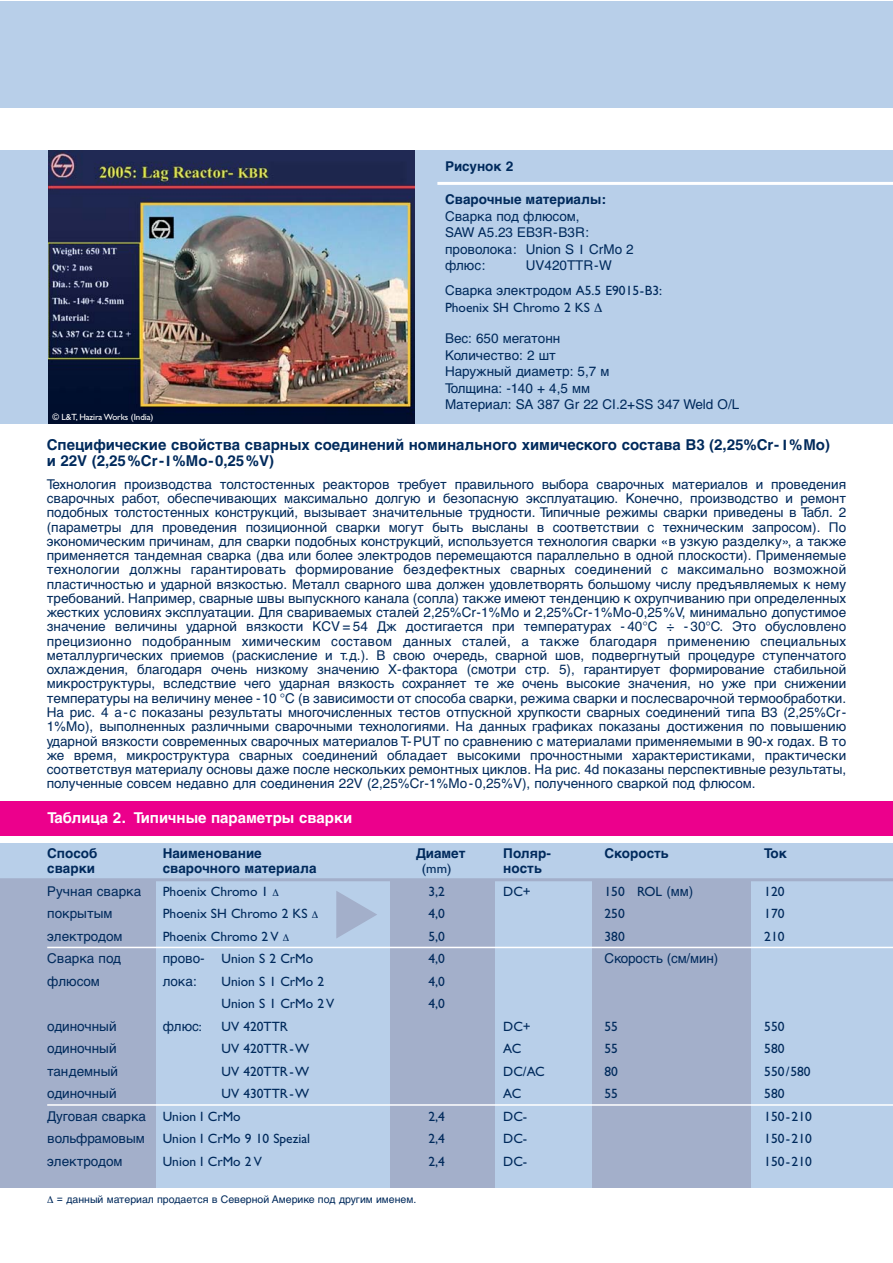
<style>
.page{position:relative;width:893px;height:1263px;background:#fff}
.page>*{position:absolute;margin:0;border:0;box-sizing:border-box;transform-origin:0 0}
.t1{font:700 15px/16.5px "Helvetica Cyr";color:#002a5c}
.t2{font:700 15px "Helvetica Cyr";color:#fff}
.t3{font:13.5px/14.2px "Helvetica Cyr Upright";color:#002a5c}
.t4{font:13.5px "Gill Sans";color:#002a5c}
.t5{font:700 13.5px "Helvetica Cyr";color:#002a5c}
.t6{font:10.5px "Helvetica Cyr Upright";color:#002a5c}
.t7{font:9px "Gill Sans";letter-spacing:-.01em;color:#fff}
.s1{font-family:"Gill Sans"}
.s2{font-family:"Helvetica Cyr Upright"}
</style>
<div class="page">
<div style="left:0;top:150px;width:893px;height:274px;background:#b8cfe9"></div>
<div style="left:0;top:1px;width:893px;height:107px;background:#b8cfe9"></div>
<div style="left:0;top:843px;width:893px;height:345px;background:#b8cfe9"></div>
<div style="left:592px;top:880px;width:158px;height:308px;background:#a3afca"></div>
<div style="left:390px;top:880px;width:104px;height:308px;background:#a3afca"></div>
<div style="left:0;top:880px;width:155px;height:308px;background:#a3afca"></div>
<img style="left:48px;top:150px;width:367px;height:274px">
<hr style="left:437px;top:182px;width:456px;height:3px;background:#fff">
<hr style="left:47px;top:947px;width:846px;height:1px;background:#fff">
<hr style="left:47px;top:1104px;width:846px;height:2px;background:#fff">
<div style="left:0;top:801px;width:893px;height:34px;background:#ec008c"></div>
<hr style="left:0;top:878px;width:893px;height:3px;background:#a3afca">
<p class="t5" style="left:445px;top:161px;width:70px">Рисунок 2</p>
<p class="t5" style="left:445px;top:194px;width:162px">Сварочные материалы:</p>
<p class="t3" style="left:445px;top:209px;width:190px;line-height:16.5px">Сварка под флюсом,<br>SAW A5.23 EB3R-B3R: проволока: Union S <span class="s1">1</span> CrMo 2 флюс:</p>
<p class="t3" style="left:445px;top:254px;width:219px;line-height:25px;text-indent:81px">UV420TTR-W<br>Сварка электродом <span class="s1">A5.5 E9015-B3:</span></p>
<p class="t4" style="left:445px;top:302px;width:146px">Phoenix SH Chromo 2 KS</p>
<p class="t3" style="left:445px;top:331px;width:296px;line-height:16.5px">Вес: 650 мегатонн<br>Количество: 2 шт<br>Наружный диаметр: 5,7 м<br>Толщина: -140 + 4,5 мм<br>Материал: SA 387 Gr 22 CI.2+SS 347 Weld O/L</p>
<p class="t7" style="left:52px;top:413px;width:102px">© L&amp;T, Hazira Works (India)</p>
<p class="t1" style="left:47px;top:437px;width:785px">Специфические свойства сварных соединений номинального химического состава B3 (2,25%Cr-<span class="s1">1</span>%Mo) и 22V (2,25%Cr-<span class="s1">1</span>%Mo-0,25%V)</p>
<p class="t3" style="left:47px;top:478px;width:801px;text-align:justify">Технология производства толстостенных реакторов требует правильного выбора сварочных материалов и проведения сварочных работ, обеспечивающих максимально долгую и безопасную эксплуатацию. Конечно, производство и ремонт подобных толстостенных конструкций, вызывает значительные трудности. Типичные режимы сварки приведены в Табл. 2 (параметры для проведения позиционной сварки могут быть высланы в соответствии с техническим запросом). По экономическим причинам, для сварки подобных конструкций, используется технология сварки «в узкую разделку», а также применяется тандемная сварка (два или более электродов перемещаются параллельно в одной плоскости). Применяемые технологии должны гарантировать формирование бездефектных сварных соединений с максимально возможной пластичностью и ударной вязкостью. Металл сварного шва должен удовлетворять большому числу предъявляемых к нему требований. Например, сварные швы выпускного канала (сопла) также имеют тенденцию к охрупчиванию при определенных жестких условиях эксплуатации. Для свариваемых сталей 2,25%Cr-1%Mo и 2,25%Cr-1%Mo-0,25%V, минимально допустимое значение величины ударной вязкости KCV = 54 Дж достигается при температурах - 40°C ÷ - 30°C. Это обусловлено прецизионно подобранным химическим составом данных сталей, а также благодаря применению специальных металлургических приемов (раскисление и т.д.). В свою очередь, сварной шов, подвергнутый процедуре ступенчатого охлаждения, благодаря очень низкому значению Х-фактора (смотри стр. 5), гарантирует формирование стабильной микроструктуры, вследствие чего ударная вязкость сохраняет те же очень высокие значения, но уже при снижении температуры на величину менее -10 °С (в зависимости от способа сварки, режима сварки и послесварочной термообработки.<br>На рис. 4 а-с показаны результаты многочисленных тестов отпускной хрупкости сварных соединений типа В3 (2,25%Cr-1%Mo), выполненных различными сварочными технологиями. На данных графиках показаны достижения по повышению ударной вязкости современных сварочных материалов T-PUT по сравнению с материалами применяемыми в 90-х годах. В то же время, микроструктура сварных соединений обладает высокими прочностными характеристиками, практически соответствуя материалу основы даже после нескольких ремонтных циклов. На рис. 4d показаны перспективные результаты, полученные совсем недавно для соединения 22V (2,25%Cr-1%Mo-0,25%V), полученного сваркой под флюсом.</p>
<p class="t2" style="left:47px;top:812px;width:306px">Таблица 2. Типичные параметры сварки</p>
<p class="t5" style="left:47px;top:848px;width:52px">Способ</p>
<p class="t5" style="left:163px;top:848px;width:101px">Наименование</p>
<p class="t5" style="left:416px;top:848px;width:51px">Диамет</p>
<p class="t5" style="left:503px;top:848px;width:49px">Поляр-</p>
<p class="t5" style="left:604px;top:848px;width:66px">Скорость</p>
<p class="t5" style="left:764px;top:848px;width:24px">Ток</p>
<p class="t5" style="left:47px;top:863px;width:49px">сварки</p>
<p class="t5" style="left:163px;top:863px;width:155px">сварочного материала</p>
<p class="t4" style="left:422px;top:864px;width:31px">(mm)</p>
<p class="t5" style="left:503px;top:863px;width:40px">ность</p>
<p class="t3" style="left:47px;top:885px;width:95px">Ручная сварка</p>
<p class="t4" style="left:163px;top:886px;width:107px">Phoenix Chromo 1</p>
<p class="t4" style="left:428px;top:886px;width:18px">3,2</p>
<p class="t4" style="left:503px;top:886px;width:29px">DC+</p>
<p class="t4" style="left:604px;top:886px;width:90px">150 ROL <span class="s2">(мм)</span></p>
<p class="t4" style="left:764px;top:886px;width:22px">120</p>
<p class="t3" style="left:47px;top:908px;width:67px">покрытым</p>
<p class="t4" style="left:163px;top:909px;width:146px">Phoenix SH Chromo 2 KS</p>
<p class="t4" style="left:428px;top:909px;width:18px">4,0</p>
<p class="t4" style="left:604px;top:909px;width:22px">250</p>
<p class="t4" style="left:764px;top:909px;width:22px">170</p>
<p class="t3" style="left:47px;top:930px;width:77px">электродом</p>
<p class="t4" style="left:163px;top:931px;width:117px">Phoenix Chromo 2 V</p>
<p class="t4" style="left:428px;top:931px;width:18px">5,0</p>
<p class="t4" style="left:604px;top:931px;width:22px">380</p>
<p class="t4" style="left:764px;top:931px;width:22px">210</p>
<p class="t3" style="left:47px;top:953px;width:75px">Сварка под</p>
<p class="t4" style="left:163px;top:954px;width:152px"><span class="s2">прово-</span> Union S 2 CrMo</p>
<p class="t4" style="left:428px;top:954px;width:18px">4,0</p>
<p class="t3" style="left:604px;top:953px;width:115px">Скорость (см/мин)</p>
<p class="t3" style="left:47px;top:975px;width:54px">флюсом</p>
<p class="t3" style="left:163px;top:975px;width:36px">лока:</p>
<p class="t4" style="left:222px;top:976px;width:104px">Union S 1 CrMo 2</p>
<p class="t4" style="left:428px;top:976px;width:18px">4,0</p>
<p class="t4" style="left:222px;top:999px;width:114px">Union S 1 CrMo 2 V</p>
<p class="t4" style="left:428px;top:999px;width:18px">4,0</p>
<p class="t3" style="left:47px;top:1020px;width:71px">одиночный</p>
<p class="t3" style="left:163px;top:1020px;width:41px">флюс<span class="s1">:</span></p>
<p class="t4" style="left:222px;top:1021px;width:68px">UV 420TTR</p>
<p class="t4" style="left:503px;top:1021px;width:29px">DC+</p>
<p class="t4" style="left:604px;top:1021px;width:15px">55</p>
<p class="t4" style="left:764px;top:1021px;width:22px">550</p>
<p class="t3" style="left:47px;top:1043px;width:71px">одиночный</p>
<p class="t4" style="left:222px;top:1044px;width:89px">UV 420TTR-W</p>
<p class="t4" style="left:503px;top:1044px;width:20px">AC</p>
<p class="t4" style="left:604px;top:1044px;width:15px">55</p>
<p class="t4" style="left:764px;top:1044px;width:22px">580</p>
<p class="t3" style="left:47px;top:1065px;width:72px">тандемный</p>
<p class="t4" style="left:222px;top:1066px;width:89px">UV 420TTR-W</p>
<p class="t4" style="left:503px;top:1066px;width:43px">DC/AC</p>
<p class="t4" style="left:604px;top:1066px;width:15px">80</p>
<p class="t4" style="left:764px;top:1066px;width:48px">550/580</p>
<p class="t3" style="left:47px;top:1088px;width:71px">одиночный</p>
<p class="t4" style="left:222px;top:1089px;width:89px">UV 430TTR-W</p>
<p class="t4" style="left:503px;top:1089px;width:20px">AC</p>
<p class="t4" style="left:604px;top:1089px;width:15px">55</p>
<p class="t4" style="left:764px;top:1089px;width:22px">580</p>
<p class="t3" style="left:47px;top:1110px;width:195px">Дуговая сварка <span class="s1">Union I CrMo</span></p>
<p class="t4" style="left:428px;top:1111px;width:18px">2,4</p>
<p class="t4" style="left:503px;top:1111px;width:26px">DC-</p>
<p class="t4" style="left:764px;top:1111px;width:49px">150-210</p>
<p class="t3" style="left:47px;top:1133px;width:99px">вольфрамовым</p>
<p class="t4" style="left:163px;top:1134px;width:149px">Union I CrMo 9 10 Spezial</p>
<p class="t4" style="left:428px;top:1134px;width:18px">2,4</p>
<p class="t4" style="left:503px;top:1134px;width:26px">DC-</p>
<p class="t4" style="left:764px;top:1134px;width:49px">150-210</p>
<p class="t3" style="left:47px;top:1155px;width:77px">электродом</p>
<p class="t4" style="left:163px;top:1156px;width:101px">Union I CrMo 2 V</p>
<p class="t4" style="left:428px;top:1156px;width:18px">2,4</p>
<p class="t4" style="left:503px;top:1156px;width:26px">DC-</p>
<p class="t4" style="left:764px;top:1156px;width:49px">150-210</p>
<p class="t6" style="left:57px;top:1195px;width:361px"><span class="s1">=</span> данный материал продается в Северной Америке под другим именем.</p>
</div>
